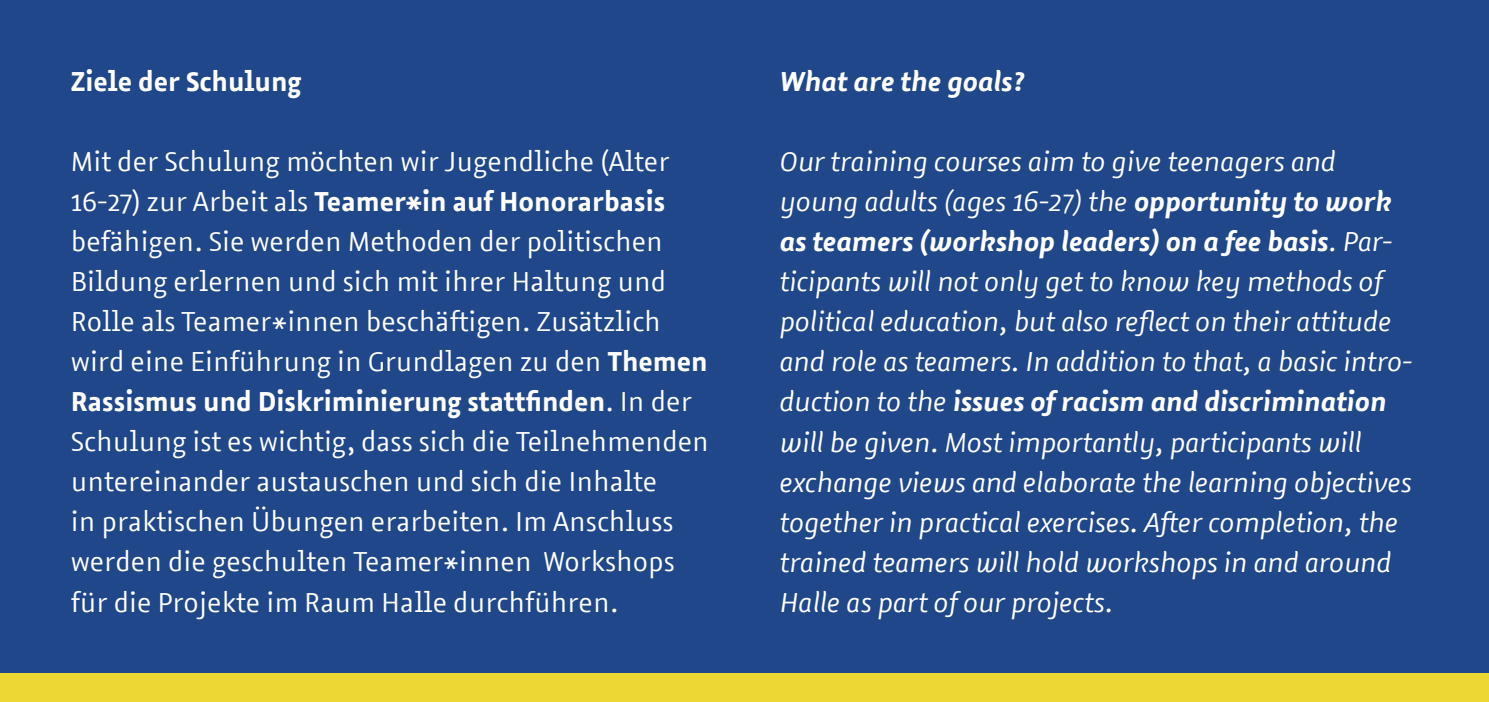
<style>
.page{position:relative;width:1489px;height:702px;background:#fff}
.page>*{position:absolute;margin:0;border:0;box-sizing:border-box;transform-origin:0 0}
.t1{font:italic 27.5px/40px "Azuro";color:#fff}
.t2{font:27.5px/40px "Azuro";color:#fff}
.t3{font:700 27.5px "Azuro";color:#fff}
.t4{font:italic 700 27.5px "Azuro";color:#fff}
.s1{font-weight:700}
</style>
<div class="page">
<div style="left:0;top:0;width:1488px;height:687px;background:#204789"></div>
<div style="left:0;top:673px;width:1488px;height:29px;background:#edd735"></div>
<p class="t3" style="left:71px;top:60px;width:232px">Ziele der Schulung</p>
<p class="t2" style="left:71px;top:140px;width:639px">Mit der Schulung möchten wir Jugendliche (Alter 16-27) zur Arbeit als <span class="s1">Teamer*in auf Honorarbasis </span>befähigen. Sie werden Methoden der politischen Bildung erlernen und sich mit ihrer Haltung und Rolle als Teamer*innen beschäftigen. Zusätzlich wird eine Einführung in Grundlagen zu den <span class="s1">Themen Rassismus und Diskriminierung stattfinden</span>. In der Schulung ist es wichtig, dass sich die Teilnehmenden untereinander austauschen und sich die Inhalte<br>in praktischen Übungen erarbeiten. Im Anschluss werden die geschulten Teamer*innen Workshops für die Projekte im Raum Halle durchführen.</p>
<p class="t4" style="left:780px;top:61px;width:246px">What are the goals?</p>
<p class="t1" style="left:779px;top:141px;width:633px">Our training courses aim to give teenagers and young adults (ages 16-27) the <span class="s1">opportunity to work as teamers (workshop leaders) on a fee basis</span>. Par&shy;ticipants will not only get to know key methods of political education, but also reflect on their attitude and role as teamers. In addition to that, a basic intro&shy;duction to the <span class="s1">issues of racism and discrimination </span>will be given. Most importantly, participants will exchange views and elaborate the learning objectives together in practical exercises. After completion, the trained teamers will hold workshops in and around Halle as part of our projects.</p>
</div>
